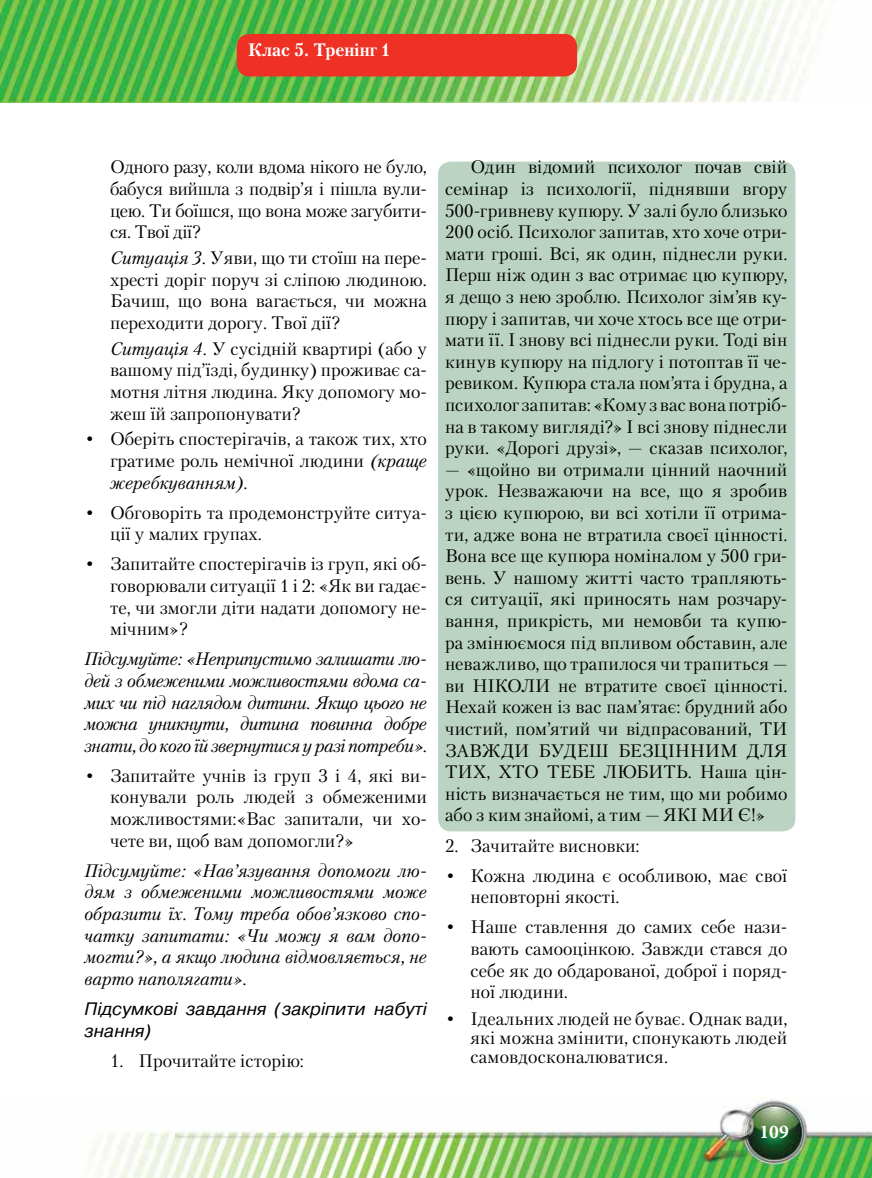
<style>
.page{position:relative;width:872px;height:1178px;background:#fff}
.page>*{position:absolute;margin:0;border:0;box-sizing:border-box;transform-origin:0 0}
.t1{font:700 19.5px "Minion Pro";color:#fff}
.t2{font:18px/21.6px "Petersburg C";color:#000;text-align:justify}
.t3{font:italic 18px/21.6px "Petersburg C";letter-spacing:-.01em;color:#000;text-align:justify}
.t4{font:italic 18px/21.6px "Pragmatica C";color:#000}
.t5{font:700 18px "Petersburg C";color:#fff}
.s1{font-style:italic}
</style>
<div class="page">
<img style="left:89px;top:1098px;width:783px;height:80px">
<img style="left:0;top:0;width:821px;height:102px">
<div style="left:438px;top:162px;width:357px;height:669px;background:#bad3c2;border-radius:13px"></div>
<div style="left:237px;top:34px;width:340px;height:42px;background:#ee3124;border-radius:13px"></div>
<p class="t5" style="left:248px;top:40px;width:144px">Клас 5. Тренінг 1</p>
<p class="t2" style="left:110px;top:156px;width:318px">Одного разу, коли вдома нікого не було, бабуся вийшла з подвір’я і пішла вули&shy;цею. Ти боїшся, що вона може загубити&shy;ся. Твої дії?</p>
<p class="t2" style="left:110px;top:247px;width:318px"><span class="s1">Ситуація 3.</span> Уяви, що ти стоїш на пере&shy;хресті доріг поруч зі сліпою людиною.<br>Бачиш, що вона вагається, чи можна переходити дорогу. Твої дії?</p>
<p class="t2" style="left:110px;top:337px;width:318px"><span class="s1">Ситуація 4.</span> У сусідній квартирі (або у вашому під’їзді, будинку) проживає са&shy;мотня літня людина. Яку допомогу мо&shy;жеш їй запропонувати?</p>
<p class="t2" style="left:110px;top:428px;width:318px;text-indent:-26px">• Оберіть спостерігачів, а також тих, хто гратиме роль немічної людини <span class="s1">(краще жеребкуванням).</span></p>
<p class="t2" style="left:110px;top:501px;width:318px;text-indent:-26px">• Обговоріть та продемонструйте ситуа&shy;ції у малих групах.</p>
<p class="t2" style="left:110px;top:553px;width:318px;text-indent:-26px">• Запитайте спостерігачів із груп, які об&shy;говорювали ситуації 1 і 2: «Як ви гадає&shy;те, чи змогли діти надати допомогу не&shy;мічним»?</p>
<p class="t3" style="left:85px;top:648px;width:344px">Підсумуйте: «Неприпустимо залишати лю&shy;дей з обмеженими можливостями вдома са&shy;мих чи під наглядом дитини. Якщо цього не можна уникнути, дитина повинна добре знати, до кого їй звернутися у разі потреби».</p>
<p class="t2" style="left:110px;top:764px;width:318px;text-indent:-26px">• Запитайте учнів із груп 3 і 4, які ви&shy;конували роль людей з обмеженими можливостями:«Вас запитали, чи хо&shy;чете ви, щоб вам допомогли?»</p>
<p class="t3" style="left:85px;top:859px;width:344px">Підсумуйте: «Нав’язування допомоги лю&shy;дям з обмеженими можливостями може образити їх. Тому треба обов’язково спо&shy;чатку запитати: «Чи можу я вам допо&shy;могти?», а якщо людина відмовляється, не варто наполягати».</p>
<p class="t4" style="left:85px;top:998px;width:344px">Підсумкові завдання (закріпити набуті знання)</p>
<p class="t2" style="left:110px;top:1049px;width:195px">1. Прочитайте історію:</p>
<p class="t2" style="left:445px;top:156px;width:344px;text-indent:26px">Один відомий психолог почав свій семінар із психології, піднявши вгору 500-гривневу купюру. У залі було близько 200 осіб. Психолог запитав, хто хоче отри&shy;мати гроші. Всі, як один, піднесли руки.<br>Перш ніж один з вас отримає цю купюру, я дещо з нею зроблю. Психолог зім’яв ку&shy;пюру і запитав, чи хоче хтось все ще отри&shy;мати її. І знову всі піднесли руки. Тоді він кинув купюру на підлогу і потоптав її че&shy;ревиком. Купюра стала пом’ята і брудна, а психолог запитав: «Кому з вас вона потріб&shy;на в такому вигляді?» І всі знову піднесли руки. «Дорогі друзі», — сказав психолог,</p>
<p class="t2" style="left:445px;top:458px;width:344px">— «щойно ви отримали цінний наочний урок. Незважаючи на все, що я зробив з цією купюрою, ви всі хотіли її отрима&shy;ти, адже вона не втратила своєї цінності.<br>Вона все ще купюра номіналом у 500 гри&shy;вень. У нашому житті часто трапляють&shy;ся ситуації, які приносять нам розчару&shy;вання, прикрість, ми немовби та купю&shy;ра змінюємося під впливом обставин, але неважливо, що трапилося чи трапиться — ви НІКОЛИ не втратите своєї цінності.<br>Нехай кожен із вас пам’ятає: брудний або чистий, пом’ятий чи відпрасований, ТИ ЗАВЖДИ БУДЕШ БЕЗЦІННИМ ДЛЯ ТИХ, ХТО ТЕБЕ ЛЮБИТЬ. Наша цін&shy;ність визначається не тим, що ми робимо або з ким знайомі, а тим — ЯКІ МИ Є!»</p>
<p class="t2" style="left:445px;top:834px;width:196px">2. Зачитайте висновки:</p>
<p class="t2" style="left:470px;top:864px;width:318px;text-indent:-26px">• Кожна людина є особливою, має свої неповторні якості.</p>
<p class="t2" style="left:470px;top:916px;width:318px;text-indent:-26px">• Наше ставлення до самих себе нази&shy;вають самооцінкою. Завжди стався до себе як до обдарованої, доброї і поряд&shy;ної людини.</p>
<p class="t2" style="left:470px;top:1009px;width:318px;line-height:18.6px;text-indent:-26px">• Ідеальних людей не буває. Однак вади, які можна змінити, спонукають людей самовдосконалюватися.</p>
<p class="t1" style="left:759px;top:1118px;width:31px">109</p>
</div>
